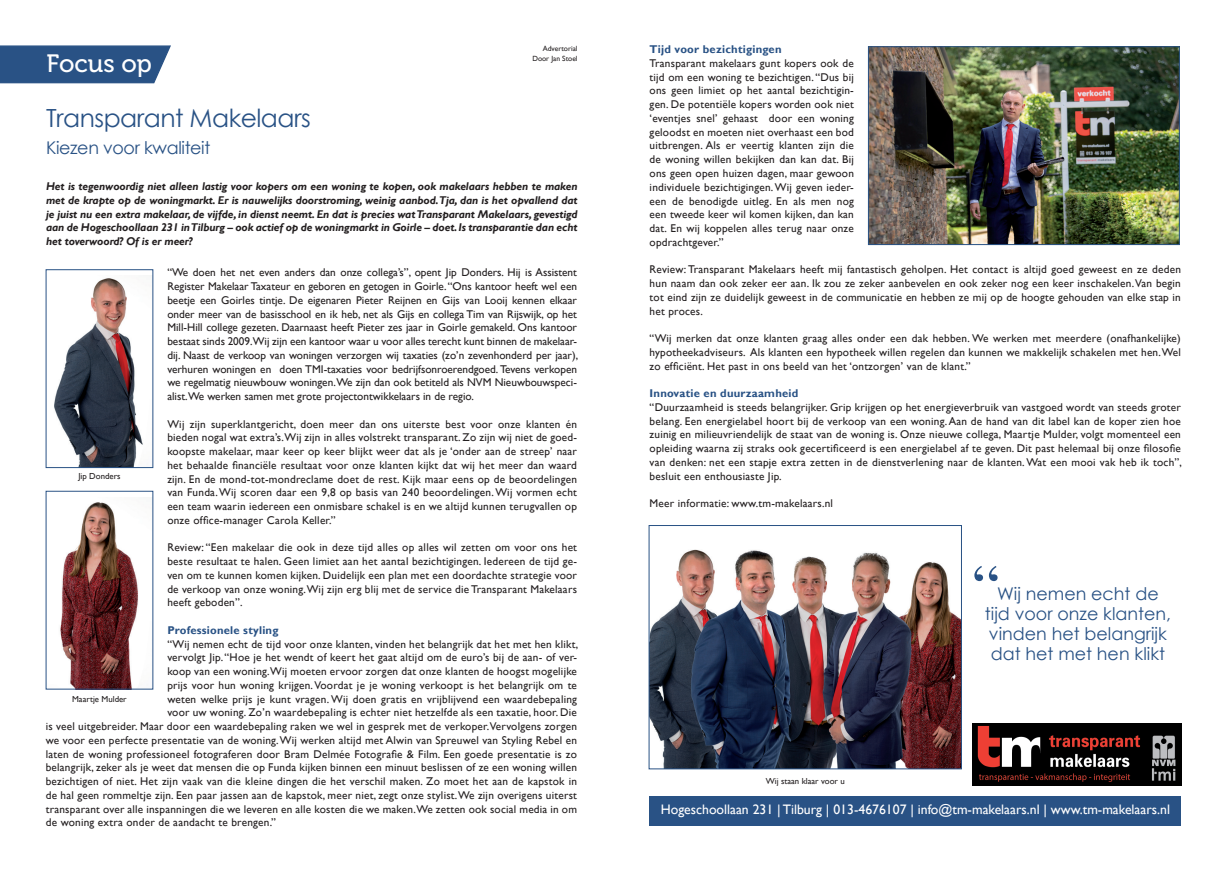
<style>
.page{position:relative;width:1226px;height:872px;background:#fff}
.page>*{position:absolute;margin:0;border:0;box-sizing:border-box;transform-origin:0 0}
.t1{font:62.5px "Times";color:#295285}
.t2{font:25px "Century Gothic";letter-spacing:-.02em;color:#295285}
.t3{font:25px "Museo 500";color:#fff}
.t4{font:17.5px/20px "Century Gothic";color:#295285;text-align:center}
.t5{font:17.5px "Century Gothic";letter-spacing:-.02em;color:#295285}
.t6{font:13.75px "Gill Sans";color:#fff}
.t7{font:11.25px/13.8px "Gill Sans";letter-spacing:.02em;color:#231f20;text-align:justify}
.t8{font:italic 700 11.25px/13.8px "Gill Sans";letter-spacing:-.01em;color:#231f20;text-align:justify}
.t9{font:700 11.25px "Gill Sans";letter-spacing:.02em;color:#295285}
.t10{font:8.75px "Gill Sans";color:#231f20}
.t11{font:7.5px/10px "Gill Sans";color:#231f20;text-align:right}
</style>
<div class="page">
<div style="left:650px;top:796px;width:531px;height:30px;background:#295285"></div>
<svg style="left:0;top:45px;width:171px;height:39px;background:#395f8e"></svg>
<img style="left:870px;top:48px;width:308px;height:195px">
<div style="left:868px;top:46px;width:312px;height:199px;border:1px solid #295285"></div>
<img style="left:54px;top:278px;width:89px;height:188px">
<div style="left:46px;top:269px;width:107px;height:199px;border:1px solid #295285"></div>
<img style="left:60px;top:502px;width:78px;height:185px">
<img style="left:651px;top:549px;width:309px;height:218px">
<div style="left:649px;top:525px;width:313px;height:244px;border:1px solid #295285"></div>
<img style="left:972px;top:723px;width:209px;height:62px">
<h2 class="t3" style="left:46px;top:49px;width:107px">Focus op</h2>
<p class="t11" style="left:532px;top:44px;width:47px">Advertorial<br>Door Jan Stoel</p>
<h2 class="t2" style="left:46px;top:100px;width:266px">Transparant Makelaars</h2>
<h3 class="t5" style="left:46px;top:136px;width:166px">Kiezen voor kwaliteit</h3>
<p class="t8" style="left:46px;top:180px;width:533px">Het is tegenwoordig niet alleen lastig voor kopers om een woning te kopen, ook makelaars hebben te maken met de krapte op de woningmarkt. Er is nauwelijks doorstroming, weinig aanbod.Tja, dan is het opvallend dat je juist nu een extra makelaar, de vijfde, in dienst neemt. En dat is precies wat Transparant Makelaars, gevestigd aan de Hogeschoollaan 231 in Tilburg – ook actief op de woningmarkt in Goirle – doet. Is transparantie dan echt het toverwoord? Of is er meer?</p>
<p class="t7" style="left:167px;top:266px;width:412px">“We doen het net even anders dan onze collega’s”, opent Jip Donders. Hij is Assistent Register Makelaar Taxateur en geboren en getogen in Goirle. “Ons kantoor heeft wel een beetje een Goirles tintje. De eigenaren Pieter Reijnen en Gijs van Looij kennen elkaar onder meer van de basisschool en ik heb, net als Gijs en collega Tim van Rijswijk, op het Mill-Hill college gezeten. Daarnaast heeft Pieter zes jaar in Goirle gemakeld. Ons kantoor bestaat sinds 2009.Wij zijn een kantoor waar u voor alles terecht kunt binnen de makelaar&shy;dij. Naast de verkoop van woningen verzorgen wij taxaties (zo’n zevenhonderd per jaar), verhuren woningen en doen TMI-taxaties voor bedrijfsonroerendgoed. Tevens verkopen we regelmatig nieuwbouw woningen.We zijn dan ook betiteld als NVM Nieuwbouwspeci&shy;alist.We werken samen met grote projectontwikkelaars in de regio.</p>
<p class="t7" style="left:167px;top:417px;width:411px">Wij zijn superklantgericht, doen meer dan ons uiterste best voor onze klanten én bieden nogal wat extra’s.Wij zijn in alles volstrekt transparant. Zo zijn wij niet de goed&shy;koopste makelaar, maar keer op keer blijkt weer dat als je ‘onder aan de streep’ naar het behaalde financiële resultaat voor onze klanten kijkt dat wij het meer dan waard zijn. En de mond-tot-mondreclame doet de rest. Kijk maar eens op de beoordelingen van Funda. Wij scoren daar een 9,8 op basis van 240 beoordelingen. Wij vormen echt een team waarin iedereen een onmisbare schakel is en we altijd kunnen terugvallen op onze office-manager Carola Keller.”</p>
<p class="t7" style="left:167px;top:541px;width:411px">Review: “Een makelaar die ook in deze tijd alles op alles wil zetten om voor ons het beste resultaat te halen. Geen limiet aan het aantal bezichtigingen. Iedereen de tijd ge&shy;ven om te kunnen komen kijken. Duidelijk een plan met een doordachte strategie voor de verkoop van onze woning. Wij zijn erg blij met de service die Transparant Makelaars heeft geboden”.</p>
<p class="t9" style="left:167px;top:623px;width:113px">Professionele styling</p>
<p class="t7" style="left:167px;top:637px;width:412px">“Wij nemen echt de tijd voor onze klanten, vinden het belangrijk dat het met hen klikt,</p>
<p class="t7" style="left:167px;top:651px;width:411px">vervolgt Jip. “Hoe je het wendt of keert het gaat altijd om de euro’s bij de aan- of ver-</p>
<p class="t7" style="left:167px;top:664px;width:411px">koop van een woning.Wij moeten ervoor zorgen dat onze klanten de hoogst mogelijke</p>
<p class="t7" style="left:167px;top:678px;width:411px">prijs voor hun woning krijgen. Voordat je je woning verkoopt is het belangrijk om te</p>
<p class="t7" style="left:167px;top:692px;width:411px">weten welke prijs je kunt vragen. Wij doen gratis en vrijblijvend een waardebepaling</p>
<p class="t7" style="left:167px;top:706px;width:411px">voor uw woning. Zo’n waardebepaling is echter niet hetzelfde als een taxatie, hoor. Die</p>
<p class="t7" style="left:46px;top:719px;width:533px">is veel uitgebreider. Maar door een waardebepaling raken we wel in gesprek met de verkoper.Vervolgens zorgen</p>
<p class="t7" style="left:46px;top:733px;width:533px">we voor een perfecte presentatie van de woning. Wij werken altijd met Alwin van Spreuwel van Styling Rebel en</p>
<p class="t7" style="left:46px;top:747px;width:533px">laten de woning professioneel fotograferen door Bram Delmée Fotografie &amp; Film. Een goede presentatie is zo</p>
<p class="t7" style="left:46px;top:761px;width:533px">belangrijk, zeker als je weet dat mensen die op Funda kijken binnen een minuut beslissen of ze een woning willen</p>
<p class="t7" style="left:46px;top:774px;width:533px">bezichtigen of niet. Het zijn vaak van die kleine dingen die het verschil maken. Zo moet het aan de kapstok in</p>
<p class="t7" style="left:46px;top:788px;width:533px">de hal geen rommeltje zijn. Een paar jassen aan de kapstok, meer niet, zegt onze stylist. We zijn overigens uiterst</p>
<p class="t7" style="left:46px;top:802px;width:533px">transparant over alle inspanningen die we leveren en alle kosten die we maken.We zetten ook social media in om</p>
<p class="t7" style="left:46px;top:816px;width:232px">de woning extra onder de aandacht te brengen.”</p>
<p class="t10" style="left:78px;top:471px;width:44px">Jip Donders</p>
<p class="t10" style="left:72px;top:693px;width:56px">Maartje Mulder</p>
<p class="t9" style="left:650px;top:43px;width:133px">Tijd voor bezichtigingen</p>
<p class="t7" style="left:650px;top:56px;width:206px">Transparant makelaars gunt kopers ook de tijd om een woning te bezichtigen. “Dus bij ons geen limiet op het aantal bezichtigin&shy;gen. De potentiële kopers worden ook niet ‘eventjes snel’ gehaast door een woning geloodst en moeten niet overhaast een bod uitbrengen. Als er veertig klanten zijn die de woning willen bekijken dan kan dat. Bij ons geen open huizen dagen, maar gewoon individuele bezichtigingen. Wij geven ieder&shy;een de benodigde uitleg. En als men nog een tweede keer wil komen kijken, dan kan dat. En wij koppelen alles terug naar onze opdrachtgever.”</p>
<p class="t7" style="left:650px;top:263px;width:533px">Review: Transparant Makelaars heeft mij fantastisch geholpen. Het contact is altijd goed geweest en ze deden hun naam dan ook zeker eer aan. Ik zou ze zeker aanbevelen en ook zeker nog een keer inschakelen. Van begin tot eind zijn ze duidelijk geweest in de communicatie en hebben ze mij op de hoogte gehouden van elke stap in het proces.</p>
<p class="t7" style="left:650px;top:331px;width:533px">“Wij merken dat onze klanten graag alles onder een dak hebben. We werken met meerdere (onafhankelijke) hypotheekadviseurs. Als klanten een hypotheek willen regelen dan kunnen we makkelijk schakelen met hen. Wel zo efficiënt. Het past in ons beeld van het ‘ontzorgen’ van de klant.”</p>
<p class="t9" style="left:650px;top:386px;width:150px">Innovatie en duurzaamheid</p>
<p class="t7" style="left:650px;top:400px;width:534px">“Duurzaamheid is steeds belangrijker. Grip krijgen op het energieverbruik van vastgoed wordt van steeds groter belang. Een energielabel hoort bij de verkoop van een woning. Aan de hand van dit label kan de koper zien hoe zuinig en milieuvriendelijk de staat van de woning is. Onze nieuwe collega, Maartje Mulder, volgt momenteel een opleiding waarna zij straks ook gecertificeerd is een energielabel af te geven. Dit past helemaal bij onze filosofie van denken: net een stapje extra zetten in de dienstverlening naar de klanten. Wat een mooi vak heb ik toch”, besluit een enthousiaste Jip.</p>
<p class="t7" style="left:650px;top:496px;width:185px">Meer informatie: www.tm-makelaars.nl</p>
<h1 class="t1" style="left:972px;top:552px;width:29px">“</h1>
<p class="t10" style="left:766px;top:775px;width:81px">Wij staan klaar voor u</p>
<h3 class="t4" style="left:985px;top:583px;width:188px">Wij nemen echt de tijd voor onze klanten, vinden het belangrijk dat het met hen klikt</h3>
<p class="t6" style="left:661px;top:801px;width:511px">Hogeschoollaan 231 | Tilburg | 013-4676107 | info@tm-makelaars.nl | www.tm-makelaars.nl</p>
</div>
